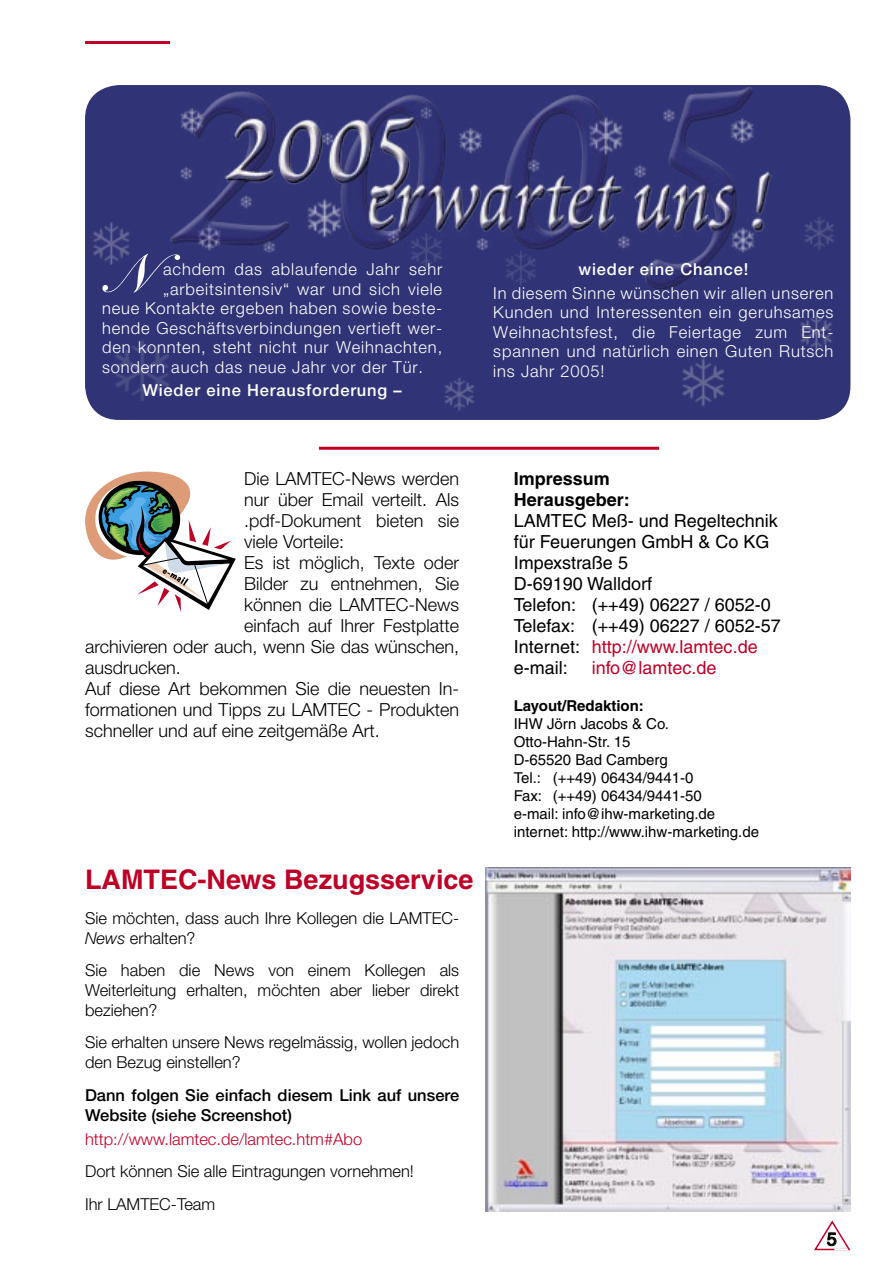
<style>
.page{position:relative;width:893px;height:1263px;background:#fff}
.page>*{position:absolute;margin:0;border:0;box-sizing:border-box;transform-origin:0 0}
.t1{font:900 51.15px "Kuenstler Script";color:#fff}
.t2{font:700 27px "Helvetica";color:#be0027}
.t3{font:300 18px/21px "Helvetica Neue";color:#000;text-align:justify}
.t4{font:18px "Helvetica";color:#000}
.t5{font:18px "Helvetica";color:#be0027}
.t6{font:700 18px "Helvetica";color:#000}
.t7{font:300 16.5px/19.5px "Helvetica Neue";letter-spacing:.05em;color:#fff;text-align:justify}
.t8{font:300 16.5px/19.8px "Helvetica Neue";color:#000}
.t9{font:500 16.5px/19.8px "Helvetica Neue";color:#000}
.t10{font:500 16.5px "Helvetica Neue";letter-spacing:.05em;color:#fff}
.t11{font:300 16.5px "Helvetica Neue";color:#be0027}
.t12{font:15px "Helvetica";color:#000}
.t13{font:700 15px "Helvetica";color:#000}
.s1{font-style:italic}
.s2{color:#000}
</style>
<div class="page">
<hr style="left:85px;top:41px;width:85px;height:3px;background:#be0027">
<div style="left:85px;top:85px;width:765px;height:335px;background:#303375"></div>
<img style="left:157px;top:85px;width:624px;height:218px">
<svg style="left:85px;top:471px;width:151px;height:141px"></svg>
<img style="left:485px;top:867px;width:365px;height:345px">
<img style="left:113px;top:336px;width:59px;height:70px">
<img style="left:91px;top:220px;width:41px;height:48px">
<img style="left:804px;top:214px;width:31px;height:38px">
<img style="left:680px;top:356px;width:46px;height:54px">
<img style="left:504px;top:248px;width:34px;height:40px">
<img style="left:800px;top:313px;width:33px;height:40px">
<img style="left:409px;top:231px;width:34px;height:40px">
<img style="left:443px;top:376px;width:32px;height:38px">
<svg style="left:814px;top:1220px;width:37px;height:31px"></svg>
<hr style="left:319px;top:447px;width:340px;height:3px;background:#be0027">
<p class="t1" style="left:102px;top:241px;width:80px">N</p>
<p class="t7" style="left:163px;top:259px;width:280px">achdem das ablaufende Jahr sehr</p>
<p class="t7" style="left:163px;top:279px;width:280px">„arbeitsintensiv“ war und sich viele</p>
<p class="t7" style="left:102px;top:298px;width:342px">neue Kontakte ergeben haben sowie beste-</p>
<p class="t7" style="left:102px;top:318px;width:342px">hende Geschäftsverbindungen vertieft wer-</p>
<p class="t7" style="left:102px;top:337px;width:342px">den konnten, steht nicht nur Weihnachten,</p>
<p class="t7" style="left:102px;top:357px;width:323px">sondern auch das neue Jahr vor der Tür.</p>
<p class="t10" style="left:142px;top:381px;width:261px">Wieder eine Herausforderung –</p>
<p class="t10" style="left:578px;top:259px;width:171px">wieder eine Chance!</p>
<p class="t7" style="left:493px;top:283px;width:342px">In diesem Sinne wünschen wir allen unseren Kunden und Interessenten ein geruhsames Weihnachtsfest, die Feiertage zum Ent&shy;spannen und natürlich einen Guten Rutsch ins Jahr 2005!</p>
<p class="t3" style="left:244px;top:468px;width:216px">Die LAMTEC-News werden nur über Email verteilt. Als .pdf-Dokument bieten sie viele Vorteile:</p>
<p class="t3" style="left:244px;top:552px;width:216px">Es ist möglich, Texte oder</p>
<p class="t3" style="left:244px;top:573px;width:216px">Bilder zu entnehmen, Sie</p>
<p class="t3" style="left:244px;top:594px;width:216px">können die LAMTEC-News</p>
<p class="t3" style="left:244px;top:615px;width:216px">einfach auf Ihrer Festplatte</p>
<p class="t3" style="left:85px;top:636px;width:376px">archivieren oder auch, wenn Sie das wünschen,</p>
<p class="t3" style="left:85px;top:657px;width:97px">ausdrucken.</p>
<p class="t3" style="left:85px;top:678px;width:376px">Auf diese Art bekommen Sie die neuesten In&shy;formationen und Tipps zu LAMTEC - Produkten schneller und auf eine zeitgemäße Art.</p>
<p class="t2" style="left:85px;top:863px;width:390px">LAMTEC-News Bezugsservice</p>
<p class="t8" style="left:85px;top:908px;width:376px">Sie möchten, dass auch Ihre Kollegen die LAMTEC-<br><span class="s1">News</span> erhalten?</p>
<p class="t8" style="left:85px;top:960px;width:376px;text-align:justify">Sie haben die News von einem Kollegen als Weiterleitung erhalten, möchten aber lieber direkt beziehen?</p>
<p class="t8" style="left:85px;top:1032px;width:376px">Sie erhalten unsere News regelmässig, wollen jedoch den Bezug einstellen?</p>
<p class="t9" style="left:85px;top:1085px;width:376px">Dann folgen Sie einfach diesem Link auf unsere<br>Website (siehe Screenshot)</p>
<p class="t11" style="left:85px;top:1129px;width:279px">http://www.lamtec.de/lamtec.htm#Abo</p>
<p class="t8" style="left:85px;top:1161px;width:330px">Dort können Sie alle Eintragungen vornehmen!</p>
<p class="t8" style="left:85px;top:1193px;width:132px">Ihr LAMTEC-Team</p>
<p class="t6" style="left:514px;top:467px;width:98px">Impressum</p>
<p class="t6" style="left:514px;top:488px;width:118px">Herausgeber:</p>
<p class="t4" style="left:514px;top:510px;width:266px">LAMTEC Meß- und Regeltechnik</p>
<p class="t4" style="left:514px;top:531px;width:257px">für Feuerungen GmbH &amp; Co KG</p>
<p class="t4" style="left:514px;top:552px;width:116px">Impexstraße 5</p>
<p class="t4" style="left:514px;top:573px;width:140px">D-69190 Walldorf</p>
<p class="t4" style="left:514px;top:594px;width:259px">Telefon: (++49) 06227 / 6052-0</p>
<p class="t4" style="left:514px;top:615px;width:269px">Telefax: (++49) 06227 / 6052-57</p>
<p class="t5" style="left:514px;top:636px;width:245px"><span class="s2">Internet:</span> http://www.lamtec.de</p>
<p class="t4" style="left:514px;top:657px;width:55px">e-mail:</p>
<p class="t5" style="left:592px;top:657px;width:126px">info@lamtec.de</p>
<p class="t13" style="left:514px;top:697px;width:132px">Layout/Redaktion:</p>
<p class="t12" style="left:514px;top:715px;width:157px">IHW Jörn Jacobs &amp; Co.</p>
<p class="t12" style="left:514px;top:733px;width:118px">Otto-Hahn-Str. 15</p>
<p class="t12" style="left:514px;top:751px;width:156px">D-65520 Bad Camberg</p>
<p class="t12" style="left:514px;top:769px;width:181px">Tel.: (++49) 06434/9441-0</p>
<p class="t12" style="left:514px;top:787px;width:190px">Fax: (++49) 06434/9441-50</p>
<p class="t12" style="left:514px;top:805px;width:203px">e-mail: info@ihw-marketing.de</p>
<p class="t12" style="left:514px;top:823px;width:247px">internet: http://www.ihw-marketing.de</p>
<p class="t4" style="left:827px;top:1229px;width:12px">5</p>
</div>
